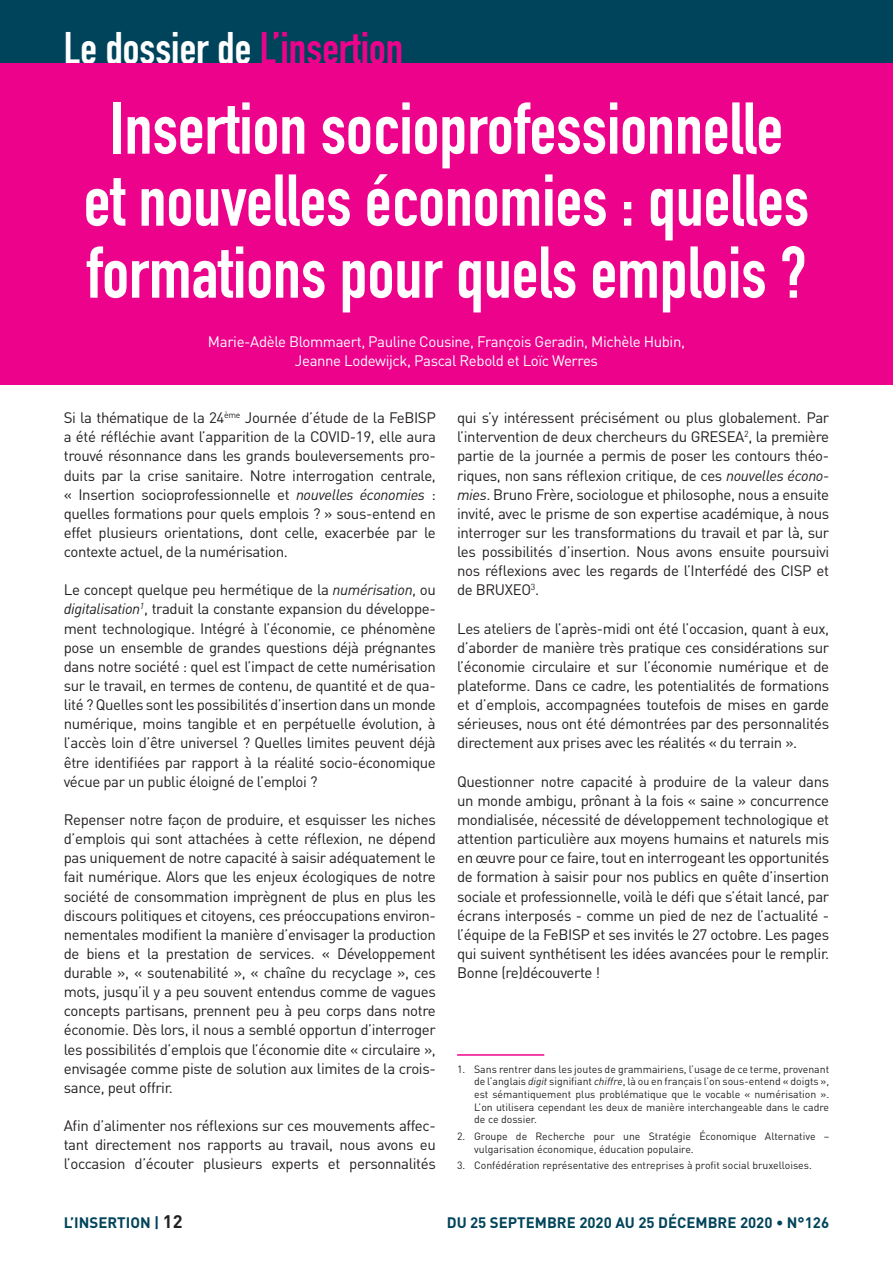
<style>
.page{position:relative;width:893px;height:1263px;background:#fff}
.page>*{position:absolute;margin:0;border:0;box-sizing:border-box;transform-origin:0 0}
.titre_dossier{font:72px/72px "DIN Engschrift";color:#fff;text-align:center}
.t1{font:45px "DIN Engschrift";color:#fff}
.texte1{font:15px/19.2px "DIN";letter-spacing:-.025em;color:#231f20;text-align:justify}
.Signature{font:15px/19.2px "DIN";letter-spacing:-.025em;color:#fff;text-align:center}
.t2{font:700 15px "DIN";color:#00445b}
.notes{font:10.5px/12.6px "DIN";color:#231f20;text-align:justify}
.s1{color:#ed028c}
.s2{font-style:italic}
.s3{font-size:18px;color:#231f20}
</style>
<div class="page">
<div style="left:0;top:0;width:893px;height:64px;background:#00445b"></div>
<div style="left:0;top:64px;width:893px;height:321px;background:#ed028c"></div>
<hr style="left:457px;top:1054px;width:87px;height:2px;background:#ed028c">
<h2 class="t1" style="left:64px;top:22px;width:341px">Le dossier de <span class="s1">L’insertion</span></h2>
<p class="titre_dossier" style="left:84px;top:92px;width:727px">Insertion socioprofessionnelle et nouvelles économies : quelles formations pour quels emplois ?</p>
<p class="Signature" style="left:208px;top:331px;width:479px">Marie-Adèle Blommaert, Pauline Cousine, François Geradin, Michèle Hubin,<br>Jeanne Lodewijck, Pascal Rebold et Loïc Werres</p>
<p class="texte1" style="left:64px;top:408px;width:374px">Si la thématique de la 24<sup>ème</sup> Journée d’étude de la FeBISP a été réfléchie avant l’apparition de la COVID-19, elle aura trouvé résonnance dans les grands bouleversements pro&shy;duits par la crise sanitaire. Notre interrogation centrale, « Insertion socioprofessionnelle et <span class="s2">nouvelles économies</span> : quelles formations pour quels emplois ? » sous-entend en effet plusieurs orientations, dont celle, exacerbée par le contexte actuel, de la numérisation.</p>
<p class="texte1" style="left:64px;top:580px;width:374px">Le concept quelque peu hermétique de la <span class="s2">numérisation</span>, ou <span class="s2">digitalisation</span><sup>1</sup>, traduit la constante expansion du développe&shy;ment technologique. Intégré à l’économie, ce phénomène pose un ensemble de grandes questions déjà prégnantes dans notre société : quel est l’impact de cette numérisation sur le travail, en termes de contenu, de quantité et de qua&shy;lité ? Quelles sont les possibilités d’insertion dans un monde numérique, moins tangible et en perpétuelle évolution, à l’accès loin d’être universel ? Quelles limites peuvent déjà être identifiées par rapport à la réalité socio-économique vécue par un public éloigné de l’emploi ?</p>
<p class="texte1" style="left:64px;top:810px;width:374px">Repenser notre façon de produire, et esquisser les niches d’emplois qui sont attachées à cette réflexion, ne dépend pas uniquement de notre capacité à saisir adéquatement le fait numérique. Alors que les enjeux écologiques de notre société de consommation imprègnent de plus en plus les discours politiques et citoyens, ces préoccupations environ&shy;nementales modifient la manière d’envisager la production de biens et la prestation de services. « Développement durable », « soutenabilité », « chaîne du recyclage », ces mots, jusqu’il y a peu souvent entendus comme de vagues concepts partisans, prennent peu à peu corps dans notre économie. Dès lors, il nous a semblé opportun d’interroger les possibilités d’emplois que l’économie dite « circulaire », envisagée comme piste de solution aux limites de la crois&shy;sance, peut offrir.</p>
<p class="texte1" style="left:64px;top:1116px;width:374px">Afin d’alimenter nos réflexions sur ces mouvements affec&shy;tant directement nos rapports au travail, nous avons eu l’occasion d’écouter plusieurs experts et personnalités</p>
<p class="texte1" style="left:457px;top:408px;width:374px">qui s’y intéressent précisément ou plus globalement. Par l’intervention de deux chercheurs du GRESEA<sup>2</sup>, la première partie de la journée a permis de poser les contours théo&shy;riques, non sans réflexion critique, de ces <span class="s2">nouvelles écono&shy;mies</span>. Bruno Frère, sociologue et philosophe, nous a ensuite invité, avec le prisme de son expertise académique, à nous interroger sur les transformations du travail et par là, sur les possibilités d’insertion. Nous avons ensuite poursuivi nos réflexions avec les regards de l’Interfédé des CISP et de BRUXEO<sup>3</sup>.</p>
<p class="texte1" style="left:457px;top:618px;width:374px">Les ateliers de l’après-midi ont été l’occasion, quant à eux, d’aborder de manière très pratique ces considérations sur l’économie circulaire et sur l’économie numérique et de plateforme. Dans ce cadre, les potentialités de formations et d’emplois, accompagnées toutefois de mises en garde sérieuses, nous ont été démontrées par des personnalités directement aux prises avec les réalités « du terrain ».</p>
<p class="texte1" style="left:457px;top:771px;width:374px">Questionner notre capacité à produire de la valeur dans un monde ambigu, prônant à la fois « saine » concurrence mondialisée, nécessité de développement technologique et attention particulière aux moyens humains et naturels mis en œuvre pour ce faire, tout en interrogeant les opportunités de formation à saisir pour nos publics en quête d’insertion sociale et professionnelle, voilà le défi que s’était lancé, par écrans interposés - comme un pied de nez de l’actualité - l’équipe de la FeBISP et ses invités le 27 octobre. Les pages qui suivent synthétisent les idées avancées pour le remplir.<br>Bonne (re)découverte !</p>
<p class="notes" style="left:474px;top:1062px;width:357px;text-indent:-17px">1. Sans rentrer dans les joutes de grammairiens, l’usage de ce terme, provenant de l’anglais <span class="s2">digit</span> signifiant <span class="s2">chiffre</span>, là ou en français l’on sous-entend « doigts », est sémantiquement plus problématique que le vocable « numérisation ».<br>L’on utilisera cependant les deux de manière interchangeable dans le cadre de ce dossier.</p>
<p class="notes" style="left:474px;top:1130px;width:357px;text-indent:-17px">2. Groupe de Recherche pour une Stratégie Économique Alternative – vulgarisation économique, éducation populaire.</p>
<p class="notes" style="left:457px;top:1159px;width:356px">3. Confédération représentative des entreprises à profit social bruxelloises.</p>
<p class="t2" style="left:64px;top:1213px;width:120px">L’INSERTION | <span class="s3">12</span></p>
<p class="t2" style="left:447px;top:1213px;width:384px">DU 25 SEPTEMBRE 2020 AU 25 DÉCEMBRE 2020 • N°126</p>
</div>
